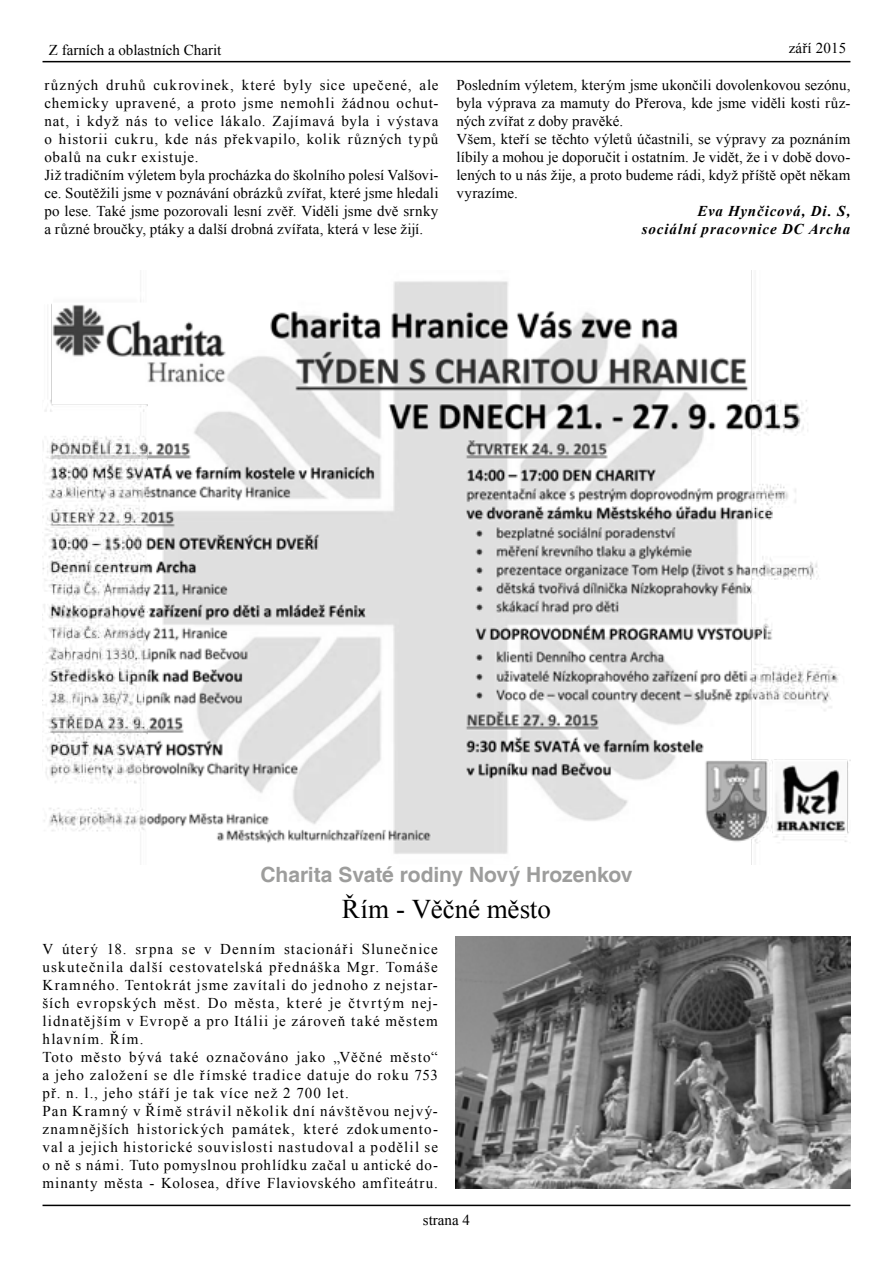
<style>
.page{position:relative;width:893px;height:1263px;background:#fff}
.page>*{position:absolute;margin:0;border:0;box-sizing:border-box;transform-origin:0 0}
.t1{font:27px "Times New Roman";color:#000}
.t2{font:700 21px "Helvetica";letter-spacing:-.005em;color:#9d9d9c}
.t3{font:15px/18px "Times New Roman";letter-spacing:.075em;color:#000}
.t4{font:15px/18px "Times New Roman";letter-spacing:.03em;color:#000}
.t5{font:15px/18px "Times New Roman";letter-spacing:.005em;color:#000}
.t6{font:italic 700 15px/18px "Times New Roman";letter-spacing:.055em;color:#000;text-align:right}
.t7{font:15px "Times New Roman";color:#000}
.t8{font:15px "Times New Roman";letter-spacing:.01em;color:#000}
.t9{font:15px "Times New Roman";letter-spacing:.05em;color:#000}
</style>
<div class="page">
<hr style="left:43px;top:1205px;width:807px;height:1px;background:#000">
<hr style="left:43px;top:61px;width:807px;height:1px;background:#000">
<img style="left:43px;top:270px;width:807px;height:594px">
<img style="left:455px;top:936px;width:395px;height:252px">
<p class="t7" style="left:49px;top:39px;width:174px">Z farních a oblastních Charit</p>
<p class="t8" style="left:789px;top:37px;width:59px">září 2015</p>
<p class="t4" style="left:44px;top:76px;width:396px">různých druhů cukrovinek, které byly sice upečené, ale chemicky upravené, a proto jsme nemohli žádnou ochut&shy;nat, i když nás to velice lákalo. Zajímavá byla i výstava o historii cukru, kde nás překvapilo, kolik různých typů obalů na cukr existuje.<br>Již tradičním výletem byla procházka do školního polesí Valšovi&shy;ce. Soutěžili jsme v poznávání obrázků zvířat, které jsme hledali po lese. Také jsme pozorovali lesní zvěř. Viděli jsme dvě srnky a různé broučky, ptáky a další drobná zvířata, která v lese žijí.</p>
<p class="t5" style="left:456px;top:76px;width:396px">Posledním výletem, kterým jsme ukončili dovolenkovou sezónu, byla výprava za mamuty do Přerova, kde jsme viděli kosti růz&shy;ných zvířat z doby pravěké.<br>Všem, kteří se těchto výletů účastnili, se výpravy za poznáním líbily a mohou je doporučit i ostatním. Je vidět, že i v době dovo&shy;lených to u nás žije, a proto budeme rádi, když příště opět někam vyrazíme.</p>
<p class="t6" style="left:642px;top:202px;width:210px">Eva Hynčicová, Di. S, sociální pracovnice DC Archa</p>
<h2 class="t2" style="left:260px;top:862px;width:374px">Charita Svaté rodiny Nový Hrozenkov</h2>
<h1 class="t1" style="left:342px;top:890px;width:211px">Řím - Věčné město</h1>
<p class="t3" style="left:42px;top:940px;width:397px">V úterý 18. srpna se v Denním stacionáři Slunečnice uskutečnila další cestovatelská přednáška Mgr. Tomáše Kramného. Tentokrát jsme zavítali do jednoho z nejstar&shy;ších evropských měst. Do města, které je čtvrtým nej&shy;lidnatějším v Evropě a pro Itálii je zároveň také městem hlavním. Řím.<br>Toto město bývá také označováno jako „Věčné město“ a jeho založení se dle římské tradice datuje do roku 753 př. n. l., jeho stáří je tak více než 2 700 let.<br>Pan Kramný v Římě strávil několik dní návštěvou nejvý&shy;znamnějších historických památek, které zdokumento&shy;val a jejich historické souvislosti nastudoval a podělil se o ně s námi. Tuto pomyslnou prohlídku začal u antické do&shy;minanty města - Kolosea, dříve Flaviovského amfiteátru.</p>
<p class="t9" style="left:423px;top:1209px;width:49px">strana 4</p>
</div>
